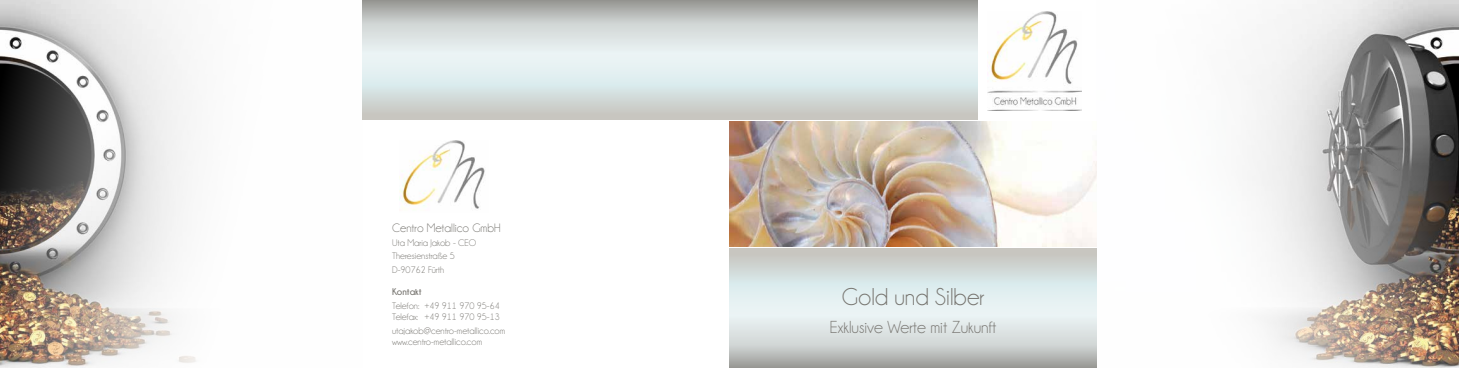
<style>
.page{position:relative;width:1459px;height:368px;background:#fff}
.page>*{position:absolute;margin:0;border:0;box-sizing:border-box;transform-origin:0 0}
.t1{font:24.5px "Champagne&Limousines";color:#777570}
.t2{font:17.5px "Champagne&Limousines";color:#777570}
.t3{font:12.25px "Champagne&Limousines";color:#777570}
.t4{font:9.62px/13.8px "Champagne&Limousines";color:#777570}
.t5{font:700 9.62px "Champagne&Limousines";color:#777570}
</style>
<div class="page">
<img style="left:987px;top:11px;width:95px;height:99px">
<svg style="left:362px;top:0;width:615px;height:119px;background:#d2d9d9"></svg>
<svg style="left:729px;top:248px;width:367px;height:119px;background:#d3dad9"></svg>
<img style="left:729px;top:122px;width:367px;height:124px">
<img style="left:400px;top:140px;width:85px;height:70px">
<img style="left:1096px;top:0;width:362px;height:367px">
<img style="left:0;top:0;width:196px;height:367px">
<p class="t3" style="left:392px;top:221px;width:110px">Centro Metallico GmbH</p>
<p class="t4" style="left:392px;top:235px;width:86px">Uta Maria Jakob - CEO<br>Theresienstraße 5<br>D-90762 Fürth</p>
<p class="t5" style="left:392px;top:285px;width:31px">Kontakt</p>
<p class="t4" style="left:392px;top:299px;width:109px;line-height:11.4px">Telefon: +49 911 970 95-64<br>Telefax: +49 911 970 95-13</p>
<p class="t4" style="left:392px;top:324px;width:115px;line-height:11.4px">utajakob@centro-metallico.com www.centro-metallico.com</p>
<h1 class="t1" style="left:841px;top:284px;width:144px">Gold und Silber</h1>
<h2 class="t2" style="left:830px;top:318px;width:168px">Exklusive Werte mit Zukunft</h2>
</div>
